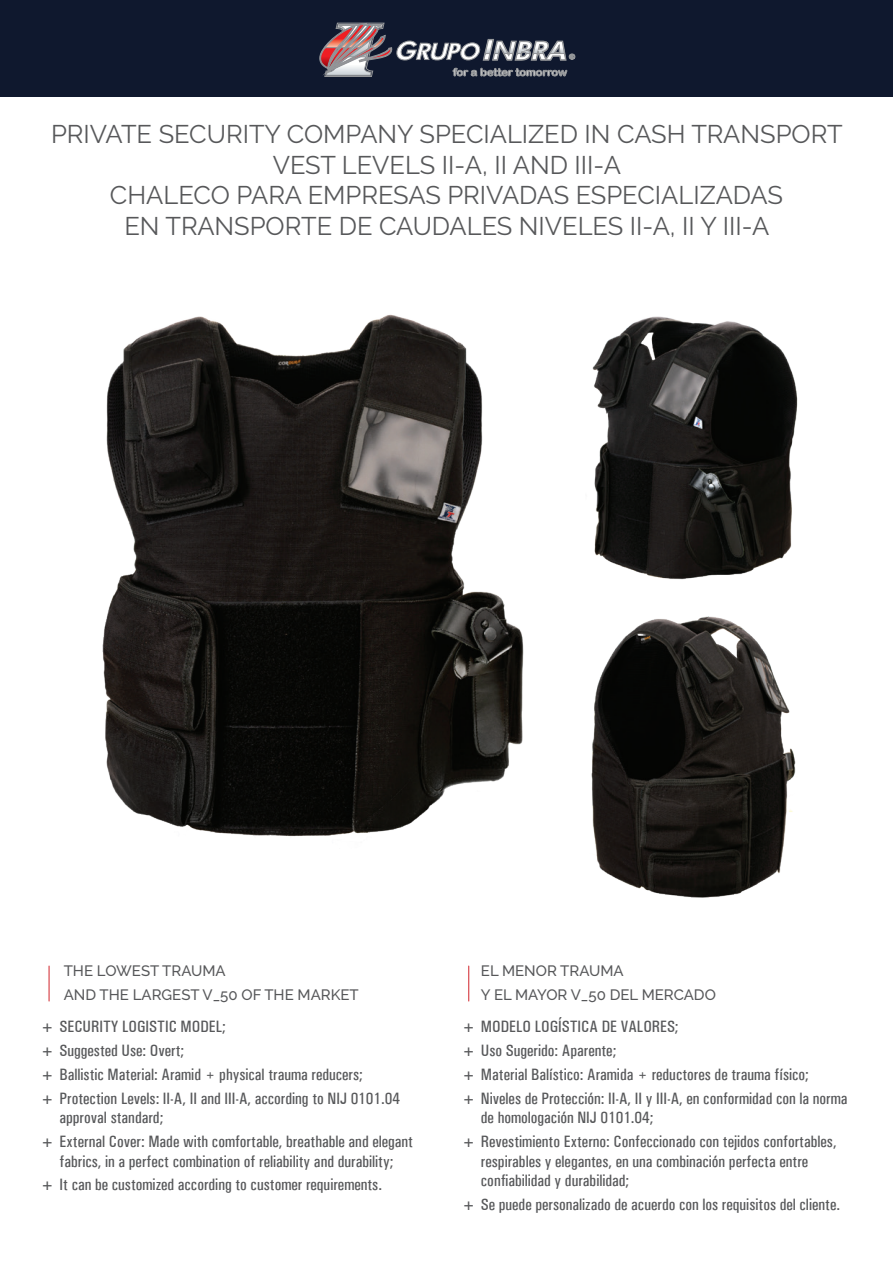
<style>
.page{position:relative;width:893px;height:1263px;background:#fff}
.page>*{position:absolute;margin:0;border:0;box-sizing:border-box;transform-origin:0 0}
.t1{font:25.5px/30.6px "Raleway";color:#57585a;text-align:center}
.t2{font:500 condensed 16.5px/23.7px "Univers";color:#57585a}
.t3{font:500 15px/24px "Raleway";color:#57585a}
.t4{font:10.35px "Arial Rounded MT Bold";color:#fff;scale:1.06 1}
.s1{font-weight:400;font-stretch:normal}
</style>
<div class="page">
<div style="left:0;top:0;width:893px;height:96px;background:#0f182e"></div>
<svg style="left:319px;top:23px;width:256px;height:54px"></svg>
<img style="left:592px;top:316px;width:206px;height:264px">
<img style="left:591px;top:616px;width:205px;height:282px">
<img style="left:102px;top:314px;width:422px;height:523px">
<hr style="left:49px;top:966px;width:1px;height:35px;background:#d1232a">
<hr style="left:468px;top:966px;width:1px;height:35px;background:#d1232a">
<p class="t4" style="left:453px;top:66px;width:109px">for a better tomorrow</p>
<h1 class="t1" style="left:51px;top:119px;width:793px">PRIVATE SECURITY COMPANY SPECIALIZED IN CASH TRANSPORT VEST LEVELS II-A, II AND III-A<br>CHALECO PARA EMPRESAS PRIVADAS ESPECIALIZADAS<br>EN TRANSPORTE DE CAUDALES NIVELES II-A, II Y III-A</h1>
<p class="t3" style="left:64px;top:959px;width:297px">THE LOWEST TRAUMA<br>AND THE LARGEST V_50 OF THE MARKET</p>
<p class="t2" style="left:43px;top:1015px;width:359px"><span class="s1">+</span> SECURITY LOGISTIC MODEL;<br><span class="s1">+</span> Suggested Use: Overt;<br><span class="s1">+</span> Ballistic Material: Aramid + physical trauma reducers;<br><span class="s1">+</span> Protection Levels: II-A, II and III-A, according to NIJ 0101.04</p>
<p class="t2" style="left:43px;top:1106px;width:372px;text-indent:17px">approval standard;<br><span class="s1">+</span> External Cover: Made with comfortable, breathable and elegant</p>
<p class="t2" style="left:43px;top:1149px;width:352px;text-indent:17px">fabrics, in a perfect combination of reliability and durability; <span class="s1">+</span> It can be customized according to customer requirements.</p>
<p class="t3" style="left:481px;top:959px;width:236px">EL MENOR TRAUMA<br>Y EL MAYOR V_50 DEL MERCADO</p>
<p class="t2" style="left:464px;top:1015px;width:385px"><span class="s1">+</span> MODELO LOGÍSTICA DE VALORES;<br><span class="s1">+</span> Uso Sugerido: Aparente;<br><span class="s1">+</span> Material Balístico: Aramida + reductores de trauma físico;<br><span class="s1">+</span> Niveles de Protección: II-A, II y III-A, en conformidad con la norma</p>
<p class="t2" style="left:464px;top:1106px;width:374px;text-indent:17px">de homologación NIJ 0101.04;<br><span class="s1">+</span> Revestimiento Externo: Confeccionado con tejidos confortables,</p>
<p class="t2" style="left:481px;top:1151px;width:329px;line-height:19.5px">respirables y elegantes, en una combinación perfecta entre confiabilidad y durabilidad;</p>
<p class="t2" style="left:464px;top:1192px;width:378px"><span class="s1">+</span> Se puede personalizado de acuerdo con los requisitos del cliente.</p>
</div>
